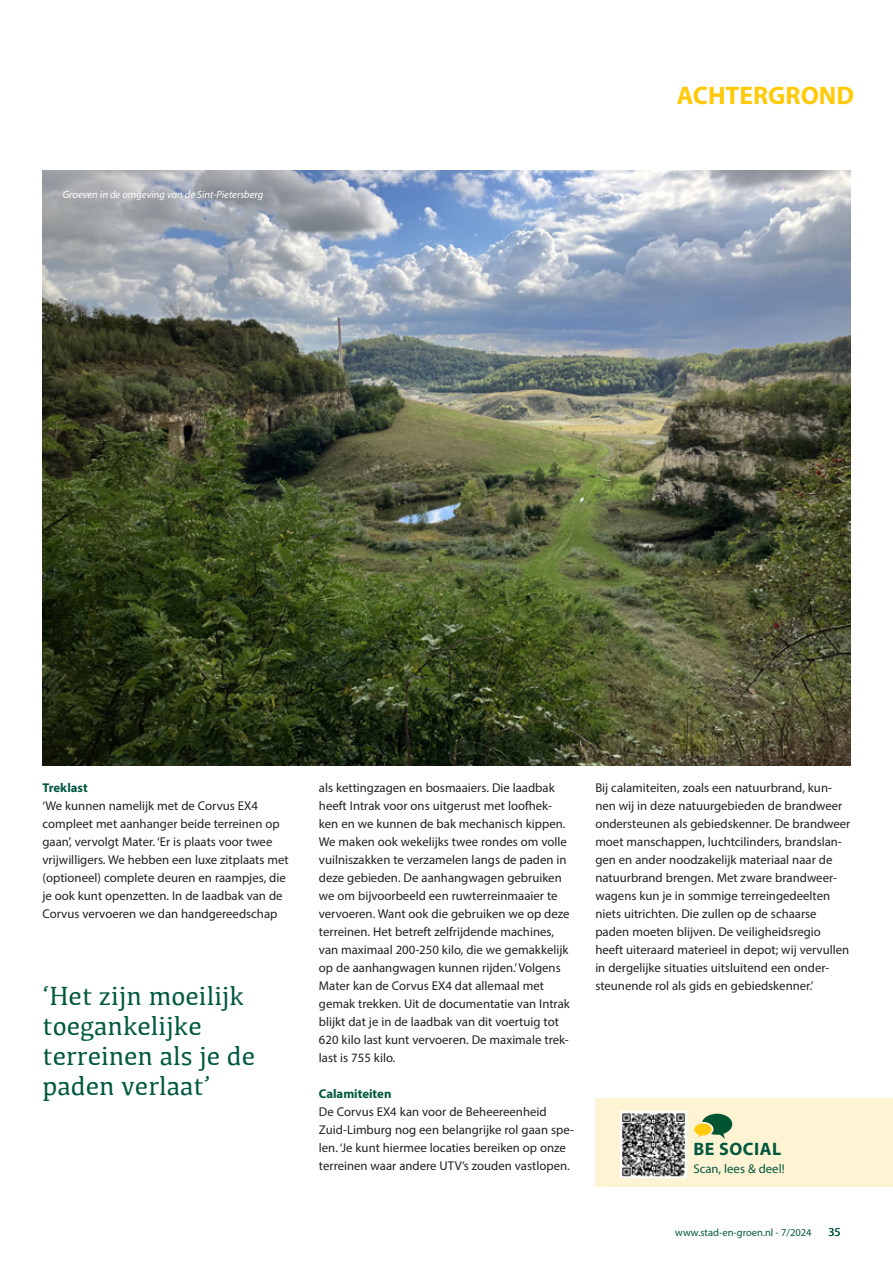
<style>
.page{position:relative;width:893px;height:1263px;background:#fff}
.page>*{position:absolute;margin:0;border:0;box-sizing:border-box;transform-origin:0 0}
.t1{font:27px/30px "Kefa";color:#005840}
.t2{font:700 25.5px "Myriad Pro";color:#feca0a}
.t3{font:700 18px "Myriad Pro";letter-spacing:.03em;color:#005840}
.t4{font:12.75px/18px "Myriad Pro";color:#231f20}
.t5{font:700 12.75px "Myriad Pro";color:#005840}
.t6{font:12.75px "Myriad Pro";color:#005840}
.t7{font:12px "Myriad Pro";color:#005840}
.t8{font:italic 10.5px "Myriad Pro";color:#fff}
.t9{font:10.5px "Myriad Pro";color:#005840}
</style>
<div class="page">
<img style="left:43px;top:170px;width:807px;height:596px">
<div style="left:595px;top:1098px;width:298px;height:89px;background:#fef3d2"></div>
<img style="left:621px;top:1111px;width:65px;height:66px">
<svg style="left:694px;top:1114px;width:38px;height:25px"></svg>
<p class="t8" style="left:63px;top:188px;width:202px">Groeven in de omgeving van de Sint-Pietersberg</p>
<h2 class="t2" style="left:677px;top:79px;width:179px">ACHTERGROND</h2>
<p class="t5" style="left:43px;top:779px;width:47px">Treklast</p>
<p class="t4" style="left:43px;top:797px;width:248px">‘We kunnen namelijk met de Corvus EX4 compleet met aanhanger beide terreinen op gaan’, vervolgt Mater. ‘Er is plaats voor twee vrijwilligers. We hebben een luxe zitplaats met (optioneel) complete deuren en raampjes, die je ook kunt openzetten. In de laadbak van de Corvus vervoeren we dan handgereedschap</p>
<h1 class="t1" style="left:43px;top:980px;width:214px">‘Het zijn moeilijk toegankelijke terreinen als je de paden verlaat’</h1>
<p class="t4" style="left:319px;top:779px;width:252px">als kettingzagen en bosmaaiers. Die laadbak heeft Intrak voor ons uitgerust met loofhek&shy;ken en we kunnen de bak mechanisch kippen.<br>We maken ook wekelijks twee rondes om volle vuilniszakken te verzamelen langs de paden in deze gebieden. De aanhangwagen gebruiken we om bijvoorbeeld een ruwterreinmaaier te vervoeren. Want ook die gebruiken we op deze terreinen. Het betreft zelfrijdende machines, van maximaal 200-250 kilo, die we gemakkelijk op de aanhangwagen kunnen rijden.’ Volgens Mater kan de Corvus EX4 dat allemaal met gemak trekken. Uit de documentatie van Intrak blijkt dat je in de laadbak van dit voertuig tot 620 kilo last kunt vervoeren. De maximale trek&shy;last is 755 kilo.</p>
<p class="t5" style="left:319px;top:1085px;width:74px">Calamiteiten</p>
<p class="t4" style="left:319px;top:1103px;width:257px">De Corvus EX4 kan voor de Beheereenheid Zuid-Limburg nog een belangrijke rol gaan spe&shy;len. ‘Je kunt hiermee locaties bereiken op onze terreinen waar andere UTV’s zouden vastlopen.</p>
<p class="t4" style="left:595px;top:779px;width:257px">Bij calamiteiten, zoals een natuurbrand, kun&shy;nen wij in deze natuurgebieden de brandweer ondersteunen als gebiedskenner. De brandweer moet manschappen, luchtcilinders, brandslan&shy;gen en ander noodzakelijk materiaal naar de natuurbrand brengen. Met zware brandweer&shy;wagens kun je in sommige terreingedeelten niets uitrichten. Die zullen op de schaarse paden moeten blijven. De veiligheidsregio heeft uiteraard materieel in depot; wij vervullen in dergelijke situaties uitsluitend een onder&shy;steunende rol als gids en gebiedskenner.’</p>
<h3 class="t3" style="left:693px;top:1137px;width:89px">BE SOCIAL</h3>
<p class="t6" style="left:693px;top:1161px;width:93px">Scan, lees &amp; deel!</p>
<p class="t9" style="left:675px;top:1226px;width:138px">www.stad-en-groen.nl - 7/2024</p>
<p class="t7" style="left:828px;top:1224px;width:14px">35</p>
</div>
